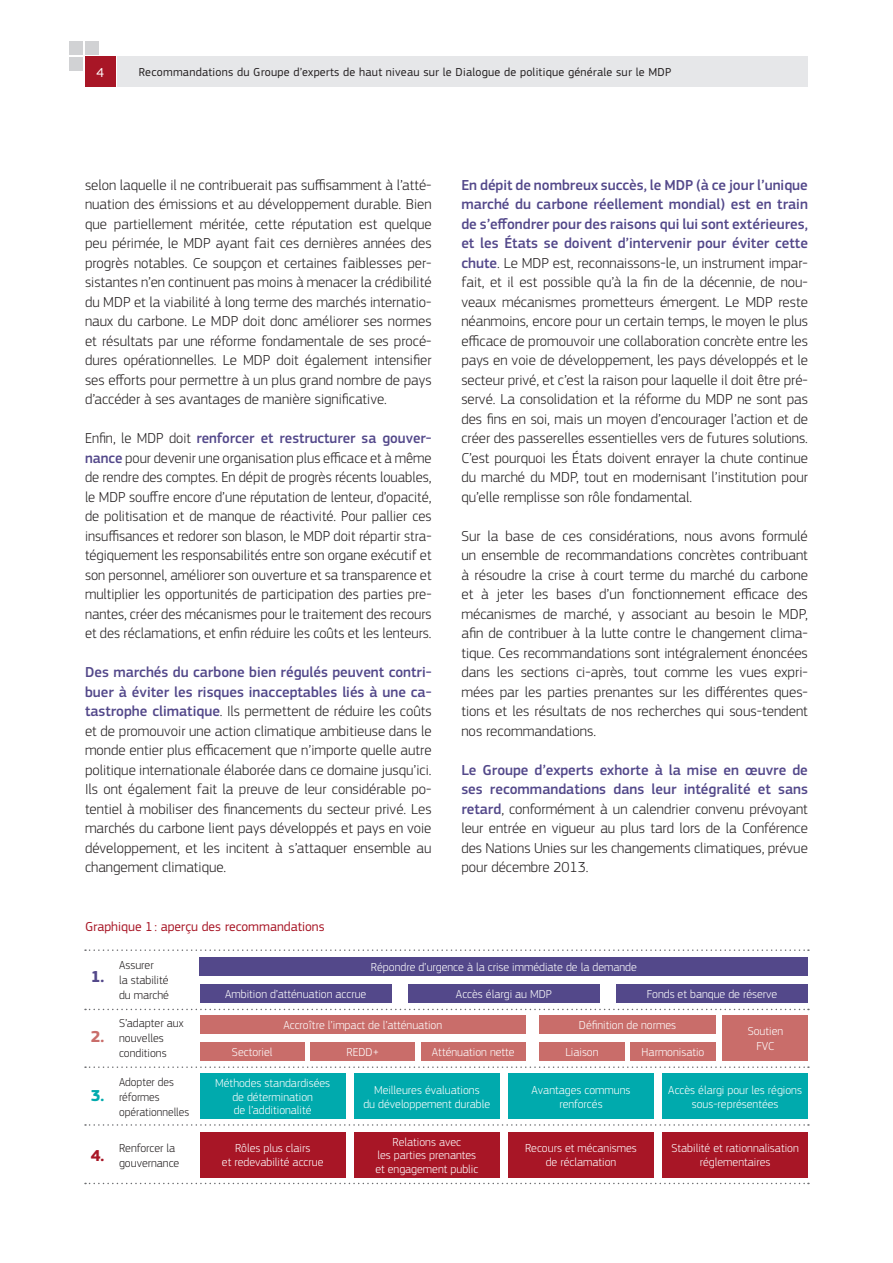
<style>
.page{position:relative;width:893px;height:1263px;background:#fff}
.page>*{position:absolute;margin:0;border:0;box-sizing:border-box;transform-origin:0 0}
.Title_1{font:700 16.5px "PFB Square Sans Pro";color:#53488a}
.Title_1-2{font:700 16.5px "PFB Square Sans Pro";color:#c96d6a}
.Title_1-3{font:700 16.5px "PFB Square Sans Pro";color:#00aaad}
.Title_1-4{font:700 16.5px "PFB Square Sans Pro";color:#a81626}
.Body_text{font:300 15px/19.5px "PFB Square Sans Pro";color:#231f20;text-align:justify}
.t1{font:13.5px "PFB Square Sans Pro";color:#a81626}
.t2{font:13.5px "PFB Square Sans Pro";color:#fff}
.Body_text-2{font:300 12px/13.5px "PFB Square Sans Pro";color:#fff;text-align:center}
.Body_text-3{font:300 12px/15px "PFB Square Sans Pro";color:#231f20}
.t3{font:12px "PFB Square Sans Pro";letter-spacing:.02em;color:#231f20}
.s1{font-weight:500;color:#53488a}
</style>
<div class="page">
<div style="left:117px;top:57px;width:691px;height:30px;background:#e6e7e9"></div>
<div style="left:69px;top:41px;width:14px;height:14px;background:#d1d2d4"></div>
<div style="left:85px;top:41px;width:14px;height:14px;background:#d1d2d4"></div>
<div style="left:69px;top:57px;width:14px;height:13px;background:#d1d2d4"></div>
<div style="left:85px;top:57px;width:30px;height:30px;background:#a81626"></div>
<svg style="left:85px;top:949px;width:724px;height:2px"></svg>
<svg style="left:85px;top:1009px;width:724px;height:1px"></svg>
<svg style="left:85px;top:1066px;width:724px;height:2px"></svg>
<svg style="left:85px;top:1124px;width:724px;height:2px"></svg>
<svg style="left:85px;top:1183px;width:724px;height:1px"></svg>
<div style="left:200px;top:957px;width:608px;height:19px;background:#53488a"></div>
<div style="left:200px;top:1015px;width:326px;height:19px;background:#c96d6a"></div>
<div style="left:539px;top:1015px;width:177px;height:19px;background:#c96d6a"></div>
<div style="left:723px;top:1015px;width:85px;height:46px;background:#c96d6a"></div>
<div style="left:200px;top:984px;width:192px;height:19px;background:#53488a"></div>
<div style="left:200px;top:1042px;width:105px;height:19px;background:#c96d6a"></div>
<div style="left:200px;top:1074px;width:145px;height:45px;background:#00aaad"></div>
<div style="left:200px;top:1132px;width:145px;height:45px;background:#a81626"></div>
<div style="left:354px;top:1074px;width:146px;height:45px;background:#00aaad"></div>
<div style="left:354px;top:1132px;width:146px;height:45px;background:#a81626"></div>
<div style="left:508px;top:1074px;width:146px;height:45px;background:#00aaad"></div>
<div style="left:508px;top:1132px;width:146px;height:45px;background:#a81626"></div>
<div style="left:662px;top:1074px;width:146px;height:45px;background:#00aaad"></div>
<div style="left:662px;top:1132px;width:146px;height:45px;background:#a81626"></div>
<div style="left:310px;top:1042px;width:105px;height:19px;background:#c96d6a"></div>
<div style="left:421px;top:1042px;width:105px;height:19px;background:#c96d6a"></div>
<div style="left:539px;top:1042px;width:85px;height:19px;background:#c96d6a"></div>
<div style="left:630px;top:1042px;width:86px;height:19px;background:#c96d6a"></div>
<div style="left:408px;top:984px;width:192px;height:19px;background:#53488a"></div>
<div style="left:616px;top:984px;width:192px;height:19px;background:#53488a"></div>
<p class="t2" style="left:96px;top:65px;width:9px">4</p>
<p class="t3" style="left:139px;top:66px;width:534px">Recommandations du Groupe d’experts de haut niveau sur le Dialogue de politique générale sur le MDP</p>
<p class="Body_text" style="left:85px;top:175px;width:348px">selon laquelle il ne contribuerait pas suffisamment à l’atté&shy;nuation des émissions et au développement durable. Bien que partiellement méritée, cette réputation est quelque peu périmée, le MDP ayant fait ces dernières années des progrès notables. Ce soupçon et certaines faiblesses per&shy;sistantes n’en continuent pas moins à menacer la crédibilité du MDP et la viabilité à long terme des marchés internatio&shy;naux du carbone. Le MDP doit donc améliorer ses normes et résultats par une réforme fondamentale de ses procé&shy;dures opérationnelles. Le MDP doit également intensifier ses efforts pour permettre à un plus grand nombre de pays d’accéder à ses avantages de manière significative.</p>
<p class="Body_text" style="left:85px;top:428px;width:348px">Enfin, le MDP doit <span class="s1">renforcer et restructurer sa gouver&shy;nance</span> pour devenir une organisation plus efficace et à même de rendre des comptes. En dépit de progrès récents louables, le MDP souffre encore d’une réputation de lenteur, d’opacité, de politisation et de manque de réactivité. Pour pallier ces insuffisances et redorer son blason, le MDP doit répartir stra&shy;tégiquement les responsabilités entre son organe exécutif et son personnel, améliorer son ouverture et sa transparence et multiplier les opportunités de participation des parties pre&shy;nantes, créer des mécanismes pour le traitement des recours et des réclamations, et enfin réduire les coûts et les lenteurs.</p>
<p class="Body_text" style="left:85px;top:662px;width:348px"><span class="s1">Des marchés du carbone bien régulés peuvent contri&shy;buer à éviter les risques inacceptables liés à une ca&shy;tastrophe climatique</span>. Ils permettent de réduire les coûts et de promouvoir une action climatique ambitieuse dans le monde entier plus efficacement que n’importe quelle autre politique internationale élaborée dans ce domaine jusqu’ici.<br>Ils ont également fait la preuve de leur considérable po&shy;tentiel à mobiliser des financements du secteur privé. Les marchés du carbone lient pays développés et pays en voie développement, et les incitent à s’attaquer ensemble au changement climatique.</p>
<p class="Body_text" style="left:461px;top:175px;width:348px"><span class="s1">En dépit de nombreux succès, le MDP (à ce jour l’unique marché du carbone réellement mondial) est en train de s’effondrer pour des raisons qui lui sont extérieures, et les États se doivent d’intervenir pour éviter cette chute</span>. Le MDP est, reconnaissons-le, un instrument impar&shy;fait, et il est possible qu’à la fin de la décennie, de nou&shy;veaux mécanismes prometteurs émergent. Le MDP reste néanmoins, encore pour un certain temps, le moyen le plus efficace de promouvoir une collaboration concrète entre les pays en voie de développement, les pays développés et le secteur privé, et c’est la raison pour laquelle il doit être pré&shy;servé. La consolidation et la réforme du MDP ne sont pas des fins en soi, mais un moyen d’encourager l’action et de créer des passerelles essentielles vers de futures solutions.<br>C’est pourquoi les États doivent enrayer la chute continue du marché du MDP, tout en modernisant l’institution pour qu’elle remplisse son rôle fondamental.</p>
<p class="Body_text" style="left:461px;top:526px;width:348px">Sur la base de ces considérations, nous avons formulé un ensemble de recommandations concrètes contribuant à résoudre la crise à court terme du marché du carbone et à jeter les bases d’un fonctionnement efficace des mécanismes de marché, y associant au besoin le MDP, afin de contribuer à la lutte contre le changement clima&shy;tique. Ces recommandations sont intégralement énoncées dans les sections ci-après, tout comme les vues expri&shy;mées par les parties prenantes sur les différentes ques&shy;tions et les résultats de nos recherches qui sous-tendent nos recommandations.</p>
<p class="Body_text" style="left:461px;top:760px;width:348px"><span class="s1">Le Groupe d’experts exhorte à la mise en œuvre de ses recommandations dans leur intégralité et sans retard</span>, conformément à un calendrier convenu prévoyant leur entrée en vigueur au plus tard lors de la Conférence des Nations Unies sur les changements climatiques, prévue pour décembre 2013.</p>
<p class="t1" style="left:85px;top:918px;width:241px">Graphique 1: aperçu des recommandations</p>
<p class="Title_1" style="left:91px;top:966px;width:15px">1.</p>
<p class="Body_text-3" style="left:119px;top:958px;width:51px">Assurer<br>la stabilité du marché</p>
<p class="Body_text-2" style="left:371px;top:960px;width:267px">Répondre d’urgence à la crise immédiate de la demande</p>
<p class="Body_text-2" style="left:283px;top:1018px;width:160px">Accroître l’impact de l’atténuation</p>
<p class="Body_text-2" style="left:579px;top:1018px;width:99px">Définition de normes</p>
<p class="Body_text-2" style="left:225px;top:987px;width:143px">Ambition d’atténuation accrue</p>
<p class="Body_text-2" style="left:456px;top:987px;width:97px">Accès élargi au MDP</p>
<p class="Body_text-2" style="left:647px;top:987px;width:132px">Fonds et banque de réserve</p>
<p class="Body_text-3" style="left:119px;top:1015px;width:66px">S’adapter aux nouvelles conditions</p>
<p class="Body_text-3" style="left:119px;top:1075px;width:72px">Adopter des réformes opérationnelles</p>
<p class="Body_text-3" style="left:119px;top:1140px;width:62px">Renforcer la gouvernance</p>
<p class="Body_text-2" style="left:748px;top:1023px;width:37px;line-height:15px">Soutien<br>FVC</p>
<p class="Title_1-2" style="left:91px;top:1026px;width:15px">2.</p>
<p class="Body_text-2" style="left:347px;top:1045px;width:34px">REDD+</p>
<p class="Body_text-2" style="left:432px;top:1045px;width:84px">Atténuation nette</p>
<p class="Body_text-2" style="left:565px;top:1045px;width:35px">Liaison</p>
<p class="Body_text-2" style="left:642px;top:1045px;width:64px">Harmonisatio</p>
<p class="Body_text-2" style="left:232px;top:1045px;width:42px">Sectoriel</p>
<p class="Body_text-2" style="left:215px;top:1077px;width:117px">Méthodes standardisées de détermination<br>de l’additionalité</p>
<p class="Body_text-2" style="left:222px;top:1141px;width:103px">Rôles plus clairs<br>et redevabilité accrue</p>
<p class="Body_text-2" style="left:363px;top:1083px;width:128px">Meilleures évaluations<br>du développement durable</p>
<p class="Body_text-2" style="left:375px;top:1135px;width:104px">Relations avec<br>les parties prenantes et engagement public</p>
<p class="Body_text-2" style="left:668px;top:1083px;width:135px">Accès élargi pour les régions sous-représentées</p>
<p class="Body_text-2" style="left:671px;top:1141px;width:129px">Stabilité et rationnalisation réglementaires</p>
<p class="Body_text-2" style="left:531px;top:1083px;width:100px">Avantages communs renforcés</p>
<p class="Body_text-2" style="left:525px;top:1141px;width:113px">Recours et mécanismes de réclamation</p>
<p class="Title_1-3" style="left:91px;top:1085px;width:15px">3.</p>
<p class="Title_1-4" style="left:91px;top:1145px;width:15px">4.</p>
</div>
